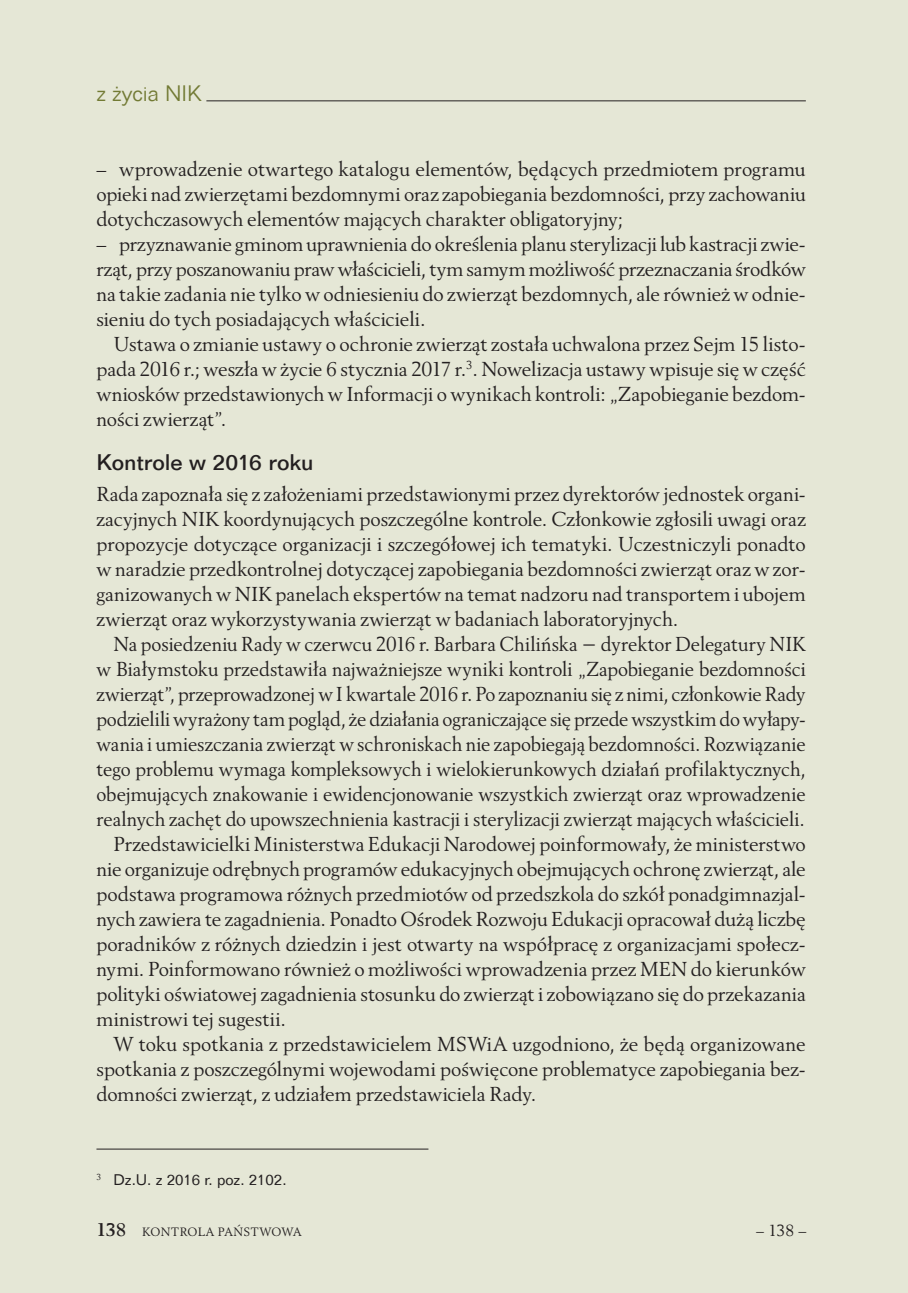
<style>
.page{position:relative;width:908px;height:1293px;background:#fff}
.page>*{position:absolute;margin:0;border:0;box-sizing:border-box;transform-origin:0 0}
.t1{font:500 22px "Folio TL";letter-spacing:-.005em;color:#231f20}
.t2{font:300 21.8px "Folio TL";color:#727a34}
.t3{font:20px/25px "Revival 565 BT";letter-spacing:-.005em;color:#231f20;text-align:justify}
.t4{font:16px "Revival 565 BT";color:#231f20}
.t5{font:15px "Folio TL";color:#231f20}
.t6{font:12px "Revival 565 BT";letter-spacing:.025em;color:#231f20}
.s1{font-weight:700;font-size:18px}
</style>
<div class="page">
<div style="left:0;top:0;width:907px;height:1293px;background:#e5e7d6"></div>
<hr style="left:206px;top:100px;width:599px;height:1px;background:#231f20">
<hr style="left:96px;top:1148px;width:332px;height:1px;background:#231f20">
<p class="t2" style="left:96px;top:79px;width:107px">z życia NIK</p>
<p class="t3" style="left:96px;top:157px;width:710px">– wprowadzenie otwartego katalogu elementów, będących przedmiotem programu opieki nad zwierzętami bezdomnymi oraz zapobiegania bezdomności, przy zachowaniu dotychczasowych elementów mających charakter obligatoryjny;</p>
<p class="t3" style="left:96px;top:232px;width:710px">– przyznawanie gminom uprawnienia do określenia planu sterylizacji lub kastracji zwie&shy;rząt, przy poszanowaniu praw właścicieli, tym samym możliwość przeznaczania środków na takie zadania nie tylko w odniesieniu do zwierząt bezdomnych, ale również w odnie&shy;sieniu do tych posiadających właścicieli.</p>
<p class="t3" style="left:96px;top:332px;width:710px;text-indent:17px">Ustawa o zmianie ustawy o ochronie zwierząt została uchwalona przez Sejm 15 listo&shy;pada 2016 r.; weszła w życie 6 stycznia 2017 r.<sup>3</sup>. Nowelizacja ustawy wpisuje się w część wniosków przedstawionych w Informacji o wynikach kontroli: „Zapobieganie bezdom&shy;ności zwierząt”.</p>
<p class="t1" style="left:96px;top:447px;width:218px">Kontrole w 2016 roku</p>
<p class="t3" style="left:96px;top:482px;width:710px">Rada zapoznała się z założeniami przedstawionymi przez dyrektorów jednostek organi&shy;zacyjnych NIK koordynujących poszczególne kontrole. Członkowie zgłosili uwagi oraz propozycje dotyczące organizacji i szczegółowej ich tematyki. Uczestniczyli ponadto w naradzie przedkontrolnej dotyczącej zapobiegania bezdomności zwierząt oraz w zor&shy;ganizowanych w NIK panelach ekspertów na temat nadzoru nad transportem i ubojem zwierząt oraz wykorzystywania zwierząt w badaniach laboratoryjnych.</p>
<p class="t3" style="left:113px;top:632px;width:693px">Na posiedzeniu Rady w czerwcu 2016 r. Barbara Chilińska − dyrektor Delegatury NIK</p>
<p class="t3" style="left:96px;top:657px;width:710px">w Białymstoku przedstawiła najważniejsze wyniki kontroli „Zapobieganie bezdomności</p>
<p class="t3" style="left:96px;top:682px;width:710px">zwierząt”, przeprowadzonej w I kwartale 2016 r. Po zapoznaniu się z nimi, członkowie Rady</p>
<p class="t3" style="left:96px;top:707px;width:710px">podzielili wyrażony tam pogląd, że działania ograniczające się przede wszystkim do wyłapy-</p>
<p class="t3" style="left:96px;top:732px;width:710px">wania i umieszczania zwierząt w schroniskach nie zapobiegają bezdomności. Rozwiązanie</p>
<p class="t3" style="left:96px;top:757px;width:710px">tego problemu wymaga kompleksowych i wielokierunkowych działań profilaktycznych,</p>
<p class="t3" style="left:96px;top:782px;width:710px">obejmujących znakowanie i ewidencjonowanie wszystkich zwierząt oraz wprowadzenie</p>
<p class="t3" style="left:96px;top:807px;width:709px">realnych zachęt do upowszechnienia kastracji i sterylizacji zwierząt mających właścicieli.</p>
<p class="t3" style="left:113px;top:832px;width:693px">Przedstawicielki Ministerstwa Edukacji Narodowej poinformowały, że ministerstwo</p>
<p class="t3" style="left:96px;top:857px;width:710px">nie organizuje odrębnych programów edukacyjnych obejmujących ochronę zwierząt, ale</p>
<p class="t3" style="left:96px;top:882px;width:710px">podstawa programowa różnych przedmiotów od przedszkola do szkół ponadgimnazjal-</p>
<p class="t3" style="left:96px;top:907px;width:710px">nych zawiera te zagadnienia. Ponadto Ośrodek Rozwoju Edukacji opracował dużą liczbę</p>
<p class="t3" style="left:96px;top:932px;width:710px">poradników z różnych dziedzin i jest otwarty na współpracę z organizacjami społecz-</p>
<p class="t3" style="left:96px;top:957px;width:710px">nymi. Poinformowano również o możliwości wprowadzenia przez MEN do kierunków</p>
<p class="t3" style="left:96px;top:982px;width:710px">polityki oświatowej zagadnienia stosunku do zwierząt i zobowiązano się do przekazania</p>
<p class="t3" style="left:96px;top:1007px;width:191px">ministrowi tej sugestii.</p>
<p class="t3" style="left:113px;top:1032px;width:693px">W toku spotkania z przedstawicielem MSWiA uzgodniono, że będą organizowane</p>
<p class="t3" style="left:96px;top:1057px;width:710px">spotkania z poszczególnymi wojewodami poświęcone problematyce zapobiegania bez-</p>
<p class="t3" style="left:96px;top:1082px;width:441px">domności zwierząt, z udziałem przedstawiciela Rady.</p>
<p class="t5" style="left:96px;top:1170px;width:191px"><sup>3</sup> Dz.U. z 2016 r. poz. 2102.</p>
<p class="t6" style="left:96px;top:1224px;width:206px"><span class="s1">138</span> KONTROLA PAŃSTWOWA</p>
<p class="t4" style="left:755px;top:1220px;width:52px">– 138 –</p>
</div>
